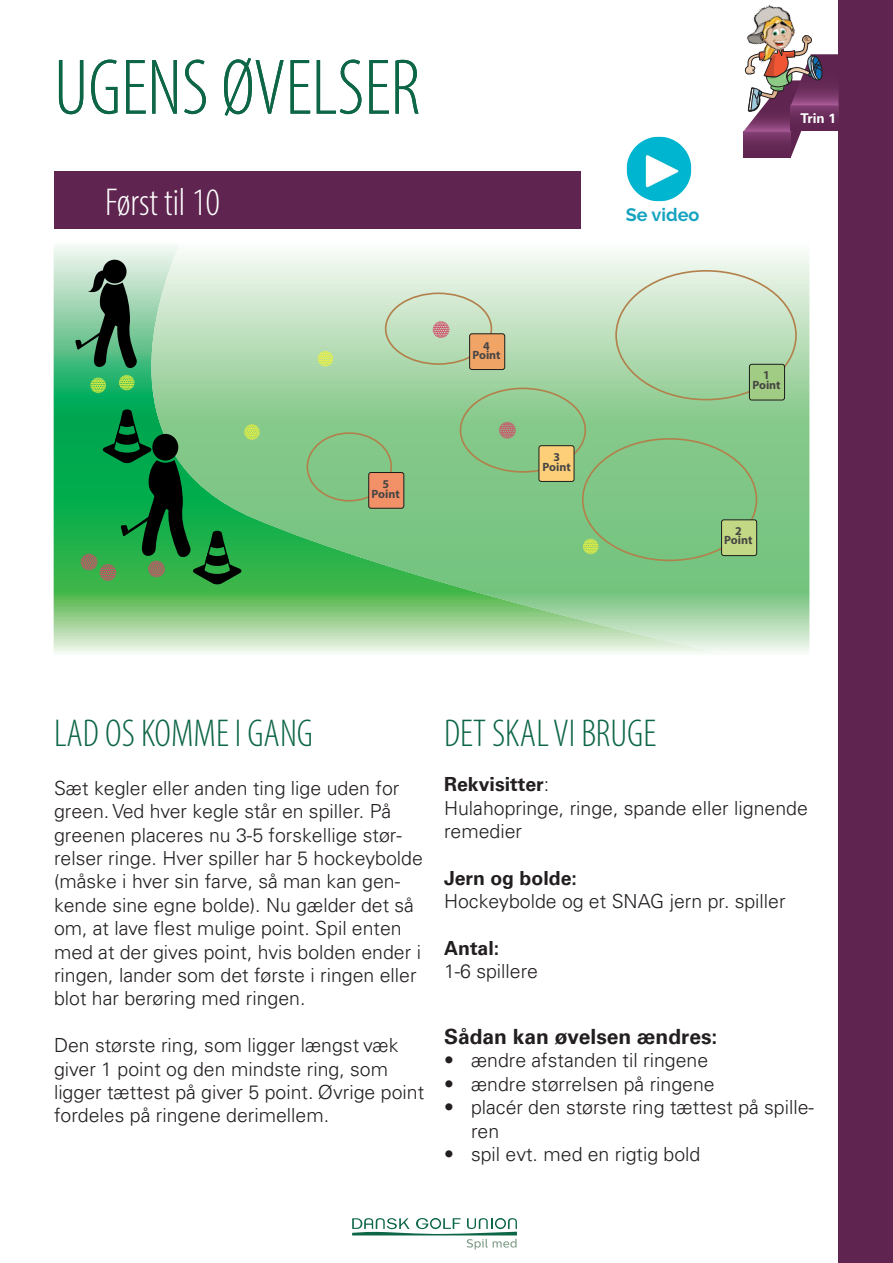
<style>
.page{position:relative;width:893px;height:1263px;background:#fff}
.page>*{position:absolute;margin:0;border:0;box-sizing:border-box;transform-origin:0 0}
.t1{font:300 condensed 79.5px "Myriad Pro";color:#0d6645}
.t2{font:300 condensed 39px "Myriad Pro";color:#0d6645}
.t3{font:300 condensed 39px "Myriad Pro";color:#fff}
.t4{font:700 21px "Univers";color:#231f20}
.t5{font:300 19.5px/23.4px "Univers";color:#231f20}
.t6{font:700 19.5px "Univers";color:#231f20}
.t7{font:700 18px "Raleway";color:#15a3c0}
.t8{font:700 13.5px "Univers";color:#fff}
.t9{font:700 12px/9.6px "Myriad Pro";letter-spacing:-.005em;color:#464544;text-align:center}
.s1{font-weight:300}
</style>
<div class="page">
<div style="left:54px;top:172px;width:527px;height:57px;background:#5f2550"></div>
<svg style="left:55px;top:245px;width:49px;height:408px;background:#56c17b"></svg>
<svg style="left:104px;top:245px;width:704px;height:408px;background:#a0d3a2"></svg>
<div style="left:307px;top:432px;width:85px;height:70px;border:2px solid #b2804a;border-radius:50%"></div>
<div style="left:385px;top:292px;width:107px;height:73px;border:2px solid #b2804a;border-radius:50%"></div>
<svg style="left:119px;top:375px;width:15px;height:15px"></svg>
<svg style="left:499px;top:422px;width:17px;height:16px"></svg>
<svg style="left:433px;top:321px;width:16px;height:17px"></svg>
<svg style="left:583px;top:539px;width:15px;height:15px"></svg>
<svg style="left:90px;top:378px;width:16px;height:15px"></svg>
<svg style="left:318px;top:351px;width:15px;height:15px"></svg>
<div style="left:749px;top:364px;width:35px;height:36px;background:#a1cc84;border-radius:2px"></div>
<div style="left:749px;top:364px;width:36px;height:36px;border:1px solid #1d1d1b;border-radius:2px"></div>
<div style="left:722px;top:520px;width:35px;height:36px;background:#c2d884;border-radius:2px"></div>
<div style="left:721px;top:520px;width:36px;height:36px;border:1px solid #1d1d1b;border-radius:2px"></div>
<div style="left:470px;top:334px;width:35px;height:35px;background:#f0a567;border-radius:2px"></div>
<div style="left:469px;top:334px;width:36px;height:36px;border:1px solid #1d1d1b;border-radius:2px"></div>
<div style="left:369px;top:472px;width:35px;height:36px;background:#f29167;border-radius:2px"></div>
<div style="left:368px;top:472px;width:36px;height:36px;border:1px solid #1d1d1b;border-radius:2px"></div>
<div style="left:460px;top:388px;width:126px;height:85px;border:2px solid #b2804a;border-radius:50%"></div>
<div style="left:539px;top:446px;width:35px;height:35px;background:#fdcf79;border-radius:2px"></div>
<div style="left:539px;top:445px;width:35px;height:37px;border:1px solid #1d1d1b;border-radius:2px"></div>
<svg style="left:75px;top:258px;width:63px;height:110px;background:#597e68"></svg>
<svg style="left:81px;top:409px;width:179px;height:176px;background:#2f974e"></svg>
<svg style="left:352px;top:1218px;width:165px;height:31px"></svg>
<div style="left:838px;top:0;width:55px;height:1263px;background:#5f2550"></div>
<svg style="left:743px;top:35px;width:96px;height:122px"></svg>
<img style="left:758px;top:61px;width:23px;height:5px">
<img style="left:743px;top:5px;width:60px;height:56px">
<img style="left:626px;top:136px;width:66px;height:66px">
<p class="t1" style="left:54px;top:40px;width:368px">UGENS ØVELSER</p>
<p class="t3" style="left:105px;top:179px;width:194px">ØVELSE 2 - To ens</p>
<p class="t3" style="left:105px;top:179px;width:116px">Først til 10</p>
<p class="t9" style="left:372px;top:479px;width:30px">5<br>Point</p>
<p class="t9" style="left:472px;top:340px;width:30px">4<br>Point</p>
<p class="t9" style="left:543px;top:452px;width:30px">3<br>Point</p>
<p class="t7" style="left:626px;top:204px;width:75px">Se video</p>
<p class="t8" style="left:800px;top:110px;width:37px">Trin 1</p>
<p class="t9" style="left:752px;top:370px;width:30px">1<br>Point</p>
<p class="t9" style="left:724px;top:525px;width:30px">2<br>Point</p>
<p class="t2" style="left:54px;top:710px;width:261px">LAD OS KOMME I GANG</p>
<p class="t5" style="left:54px;top:776px;width:370px">Sæt kegler eller anden ting lige uden for green. Ved hver kegle står en spiller. På greenen placeres nu 3-5 forskellige stør&shy;relser ringe. Hver spiller har 5 hockeybolde (måske i hver sin farve, så man kan gen&shy;kende sine egne bolde). Nu gælder det så om, at lave flest mulige point. Spil enten med at der gives point, hvis bolden ender i ringen, lander som det første i ringen eller blot har berøring med ringen.</p>
<p class="t5" style="left:54px;top:1033px;width:372px">Den største ring, som ligger længst væk giver 1 point og den mindste ring, som ligger tættest på giver 5 point. Øvrige point fordeles på ringene derimellem.</p>
<p class="t2" style="left:444px;top:710px;width:214px">DET SKAL VI BRUGE</p>
<p class="t6" style="left:444px;top:773px;width:107px">Rekvisitter<span class="s1">:</span></p>
<p class="t5" style="left:444px;top:796px;width:365px">Hulahopringe, ringe, spande eller lignende remedier</p>
<p class="t6" style="left:444px;top:866px;width:134px">Jern og bolde:</p>
<p class="t5" style="left:444px;top:889px;width:343px">Hockeybolde og et SNAG jern pr. spiller</p>
<p class="t6" style="left:444px;top:936px;width:57px">Antal:</p>
<p class="t5" style="left:444px;top:960px;width:96px">1-6 spillere</p>
<p class="t4" style="left:444px;top:1024px;width:275px">Sådan kan øvelsen ændres:</p>
<p class="t5" style="left:444px;top:1049px;width:266px">• ændre afstanden til ringene</p>
<p class="t5" style="left:444px;top:1072px;width:272px">• ændre størrelsen på ringene</p>
<p class="t5" style="left:471px;top:1095px;width:344px;text-indent:-27px">• placér den største ring tættest på spille&shy;ren</p>
<p class="t5" style="left:444px;top:1142px;width:258px">• spil evt. med en rigtig bold</p>
</div>
